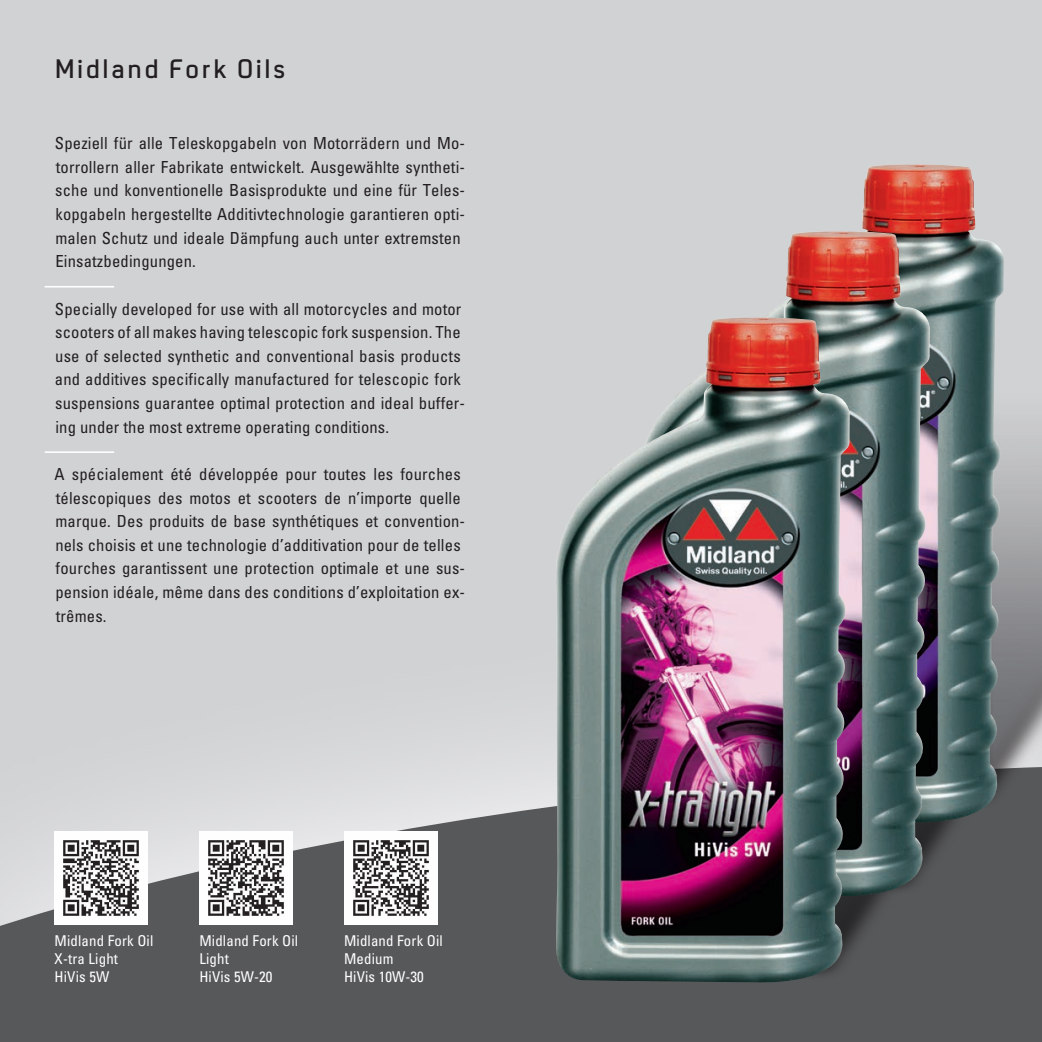
<style>
.page{position:relative;width:1042px;height:1042px;background:#d1d2d4}
.page>*{position:absolute;margin:0;border:0;box-sizing:border-box;transform-origin:0 0}
.t1{font:600 28px "Neustadt";color:#231f20}
.t2{font:condensed 16.62px/23.6px "Univers LT Std";letter-spacing:.01em;color:#231f20}
.t3{font:condensed 14.88px/18.4px "Univers LT Std";letter-spacing:.01em;color:#fff}
</style>
<div class="page">
<svg style="left:0;top:766px;width:1042px;height:276px;fill:#57585a"></svg>
<img style="left:344px;top:831px;width:93px;height:94px">
<img style="left:199px;top:831px;width:94px;height:94px">
<hr style="left:45px;top:286px;width:69px;height:1px;background:#fff">
<hr style="left:45px;top:451px;width:69px;height:2px;background:#fff">
<img style="left:55px;top:831px;width:93px;height:94px">
<div style="left:657px;top:558px;width:261px;height:423px;background:#231f20;opacity:.75"></div>
<div style="left:734px;top:472px;width:261px;height:423px;background:#231f20;opacity:.75"></div>
<img style="left:1006px;top:435px;width:36px;height:352px">
<img style="left:862px;top:164px;width:144px;height:658px">
<img style="left:765px;top:231px;width:166px;height:667px">
<img style="left:554px;top:317px;width:297px;height:667px">
<h1 class="t1" style="left:55px;top:54px;width:232px">Midland Fork Oils</h1>
<p class="t2" style="left:55px;top:131px;width:412px">Speziell für alle Teleskopgabeln von Motorrädern und Mo&shy;torrollern aller Fabrikate entwickelt. Ausgewählte syntheti&shy;sche und konventionelle Basisprodukte und eine für Teles&shy;kopgabeln hergestellte Additivtechnologie garantieren opti&shy;malen Schutz und ideale Dämpfung auch unter extremsten Einsatzbedingungen.</p>
<p class="t2" style="left:55px;top:296px;width:412px">Specially developed for use with all motorcycles and motor scooters of all makes having telescopic fork suspension. The use of selected synthetic and conventional basis products and additives specifically manufactured for telescopic fork suspensions guarantee optimal protection and ideal buffer&shy;ing under the most extreme operating conditions.</p>
<p class="t2" style="left:54px;top:462px;width:412px">A spécialement été développée pour toutes les fourches télescopiques des motos et scooters de n’importe quelle marque. Des produits de base synthétiques et convention&shy;nels choisis et une technologie d’additivation pour de telles fourches garantissent une protection optimale et une sus&shy;pension idéale, même dans des conditions d’exploitation ex&shy;trêmes.</p>
<p class="t3" style="left:55px;top:931px;width:100px">Midland Fork Oil<br>X-tra Light<br>HiVis 5W</p>
<p class="t3" style="left:199px;top:931px;width:100px">Midland Fork Oil<br>Light<br>HiVis 5W-20</p>
<p class="t3" style="left:344px;top:931px;width:100px">Midland Fork Oil<br>Medium<br>HiVis 10W-30</p>
</div>
